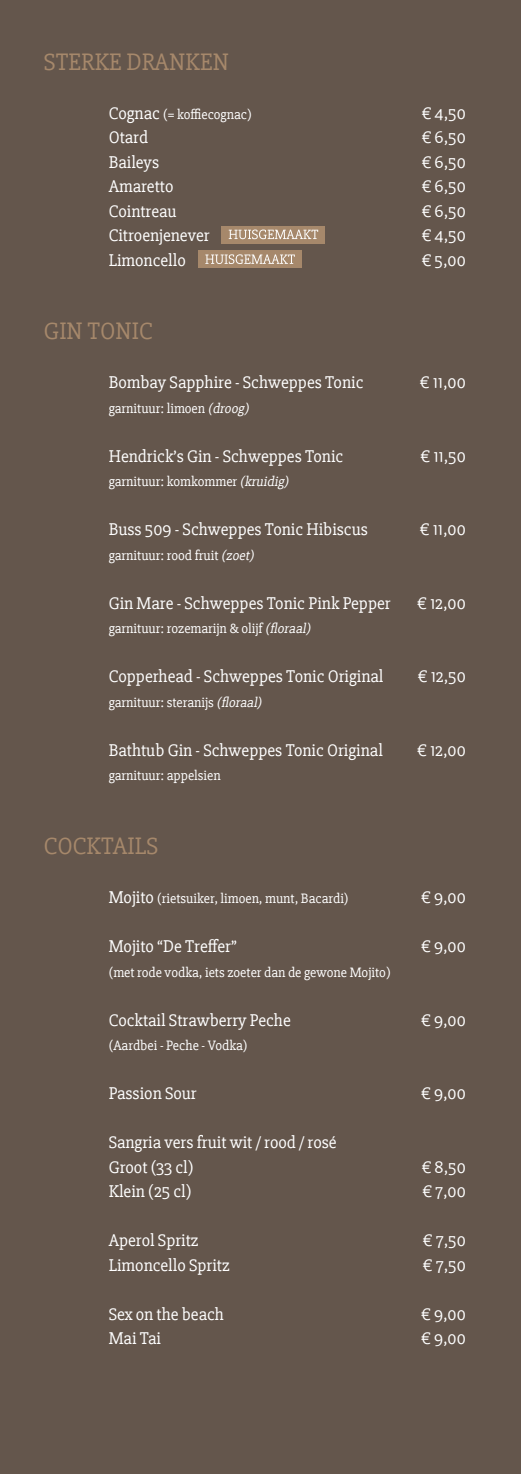
<style>
.page{position:relative;width:521px;height:1474px;background:#fff}
.page>*{position:absolute;margin:0;border:0;box-sizing:border-box;transform-origin:0 0}
.t1{font:24.5px "Slabo 27 px";color:#a6886b}
.t2{font:17.5px/24.5px "Slabo 27 px";color:#fff}
.t3{font:14px "Slabo 27 px";color:#fff}
.s1{font-size:17.5px}
.s2{font-style:italic}
</style>
<div class="page">
<div style="left:0;top:0;width:521px;height:1473px;background:#64564c"></div>
<div style="left:222px;top:226px;width:103px;height:17px;background:#a6886b"></div>
<svg style="left:229px;top:229px;width:89px;height:10px"></svg>
<div style="left:198px;top:251px;width:104px;height:17px;background:#a6886b"></div>
<svg style="left:205px;top:254px;width:90px;height:10px"></svg>
<h1 class="t1" style="left:44px;top:47px;width:187px">STERKE DRANKEN</h1>
<p class="t3" style="left:109px;top:106px;width:145px"><span class="s1">Cognac</span> (= koffiecognac)</p>
<p class="t2" style="left:422px;top:100px;width:46px">€ 4,50</p>
<p class="t2" style="left:109px;top:125px;width:41px">Otard</p>
<p class="t2" style="left:422px;top:125px;width:46px">€ 6,50</p>
<p class="t2" style="left:109px;top:149px;width:52px">Baileys</p>
<p class="t2" style="left:422px;top:149px;width:46px">€ 6,50</p>
<p class="t2" style="left:109px;top:174px;width:66px">Amaretto</p>
<p class="t2" style="left:422px;top:174px;width:46px">€ 6,50</p>
<p class="t2" style="left:109px;top:198px;width:70px">Cointreau</p>
<p class="t2" style="left:422px;top:198px;width:46px">€ 6,50</p>
<p class="t2" style="left:109px;top:223px;width:103px">Citroenjenever</p>
<p class="t2" style="left:422px;top:223px;width:46px">€ 4,50</p>
<p class="t2" style="left:109px;top:247px;width:79px">Limoncello</p>
<p class="t2" style="left:422px;top:247px;width:46px">€ 5,00</p>
<h1 class="t1" style="left:44px;top:317px;width:110px">GIN TONIC</h1>
<p class="t2" style="left:109px;top:370px;width:256px">Bombay Sapphire - Schweppes Tonic</p>
<p class="t2" style="left:420px;top:370px;width:48px">€ 11,00</p>
<p class="t3" style="left:109px;top:400px;width:144px">garnituur: limoen <span class="s2">(droog)</span></p>
<p class="t2" style="left:109px;top:443px;width:236px">Hendrick’s Gin - Schweppes Tonic</p>
<p class="t2" style="left:420px;top:443px;width:47px">€ 11,50</p>
<p class="t3" style="left:109px;top:473px;width:184px">garnituur: komkommer <span class="s2">(kruidig)</span></p>
<p class="t2" style="left:109px;top:517px;width:261px">Buss 509 - Schweppes Tonic Hibiscus</p>
<p class="t2" style="left:420px;top:517px;width:48px">€ 11,00</p>
<p class="t3" style="left:109px;top:547px;width:149px">garnituur: rood fruit <span class="s2">(zoet)</span></p>
<p class="t2" style="left:109px;top:590px;width:283px">Gin Mare - Schweppes Tonic Pink Pepper</p>
<p class="t2" style="left:417px;top:590px;width:50px">€ 12,00</p>
<p class="t3" style="left:109px;top:620px;width:206px">garnituur: rozemarijn &amp; olijf <span class="s2">(floraal)</span></p>
<p class="t2" style="left:109px;top:664px;width:276px">Copperhead - Schweppes Tonic Original</p>
<p class="t2" style="left:418px;top:664px;width:49px">€ 12,50</p>
<p class="t3" style="left:109px;top:694px;width:157px">garnituur: steranijs <span class="s2">(floraal)</span></p>
<p class="t2" style="left:109px;top:737px;width:276px">Bathtub Gin - Schweppes Tonic Original</p>
<p class="t2" style="left:417px;top:737px;width:50px">€ 12,00</p>
<p class="t3" style="left:109px;top:767px;width:113px">garnituur: appelsien</p>
<h1 class="t1" style="left:44px;top:831px;width:116px">COCKTAILS</h1>
<p class="t3" style="left:109px;top:890px;width:241px"><span class="s1">Mojito</span> (rietsuiker, limoen, munt, Bacardi)</p>
<p class="t2" style="left:421px;top:884px;width:46px">€ 9,00</p>
<p class="t2" style="left:109px;top:933px;width:130px">Mojito “De Treffer”</p>
<p class="t2" style="left:421px;top:933px;width:46px">€ 9,00</p>
<p class="t3" style="left:109px;top:963px;width:283px">(met rode vodka, iets zoeter dan de gewone Mojito)</p>
<p class="t2" style="left:109px;top:1007px;width:184px">Cocktail Strawberry Peche</p>
<p class="t2" style="left:421px;top:1007px;width:46px">€ 9,00</p>
<p class="t3" style="left:109px;top:1037px;width:140px">(Aardbei - Peche - Vodka)</p>
<p class="t2" style="left:109px;top:1080px;width:90px">Passion Sour</p>
<p class="t2" style="left:421px;top:1080px;width:46px">€ 9,00</p>
<p class="t2" style="left:109px;top:1129px;width:229px">Sangria vers fruit wit / rood / rosé<br>Groot (33 cl)</p>
<p class="t2" style="left:422px;top:1154px;width:46px">€ 8,50</p>
<p class="t2" style="left:109px;top:1178px;width:84px">Klein (25 cl)</p>
<p class="t2" style="left:422px;top:1178px;width:45px">€ 7,00</p>
<p class="t2" style="left:109px;top:1227px;width:92px">Aperol Spritz</p>
<p class="t2" style="left:423px;top:1227px;width:44px">€ 7,50</p>
<p class="t2" style="left:109px;top:1252px;width:123px">Limoncello Spritz</p>
<p class="t2" style="left:423px;top:1252px;width:44px">€ 7,50</p>
<p class="t2" style="left:109px;top:1301px;width:117px">Sex on the beach</p>
<p class="t2" style="left:421px;top:1301px;width:46px">€ 9,00</p>
<p class="t2" style="left:109px;top:1325px;width:54px">Mai Tai</p>
<p class="t2" style="left:421px;top:1325px;width:46px">€ 9,00</p>
</div>
